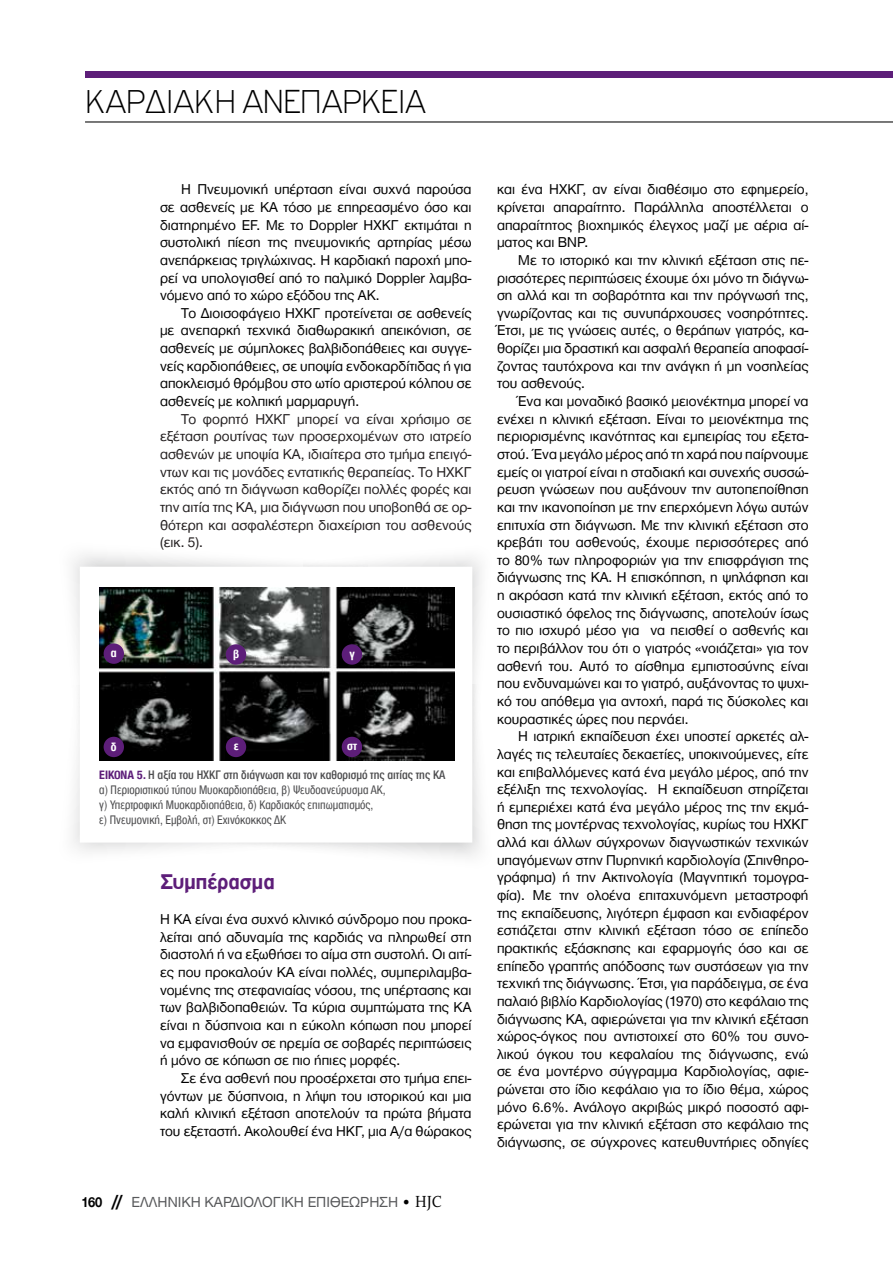
<style>
.page{position:relative;width:893px;height:1263px;background:#fff}
.page>*{position:absolute;margin:0;border:0;box-sizing:border-box;transform-origin:0 0}
.t1{font:100 35.25px "PF Highway Gothic";letter-spacing:-.01em;color:#000}
.t2{font:700 22.5px "PF Highway Gothic";letter-spacing:-.02em;color:#5d1e79}
.t3{font:15px "Helvetica Neue Greek";color:#58595b}
.t4{font:14.7px/17.7px "Helvetica Neue Greek";color:#000;text-align:justify}
.t5{font:14.7px/17.7px "Helvetica Neue Greek";color:#231f20;text-align:justify}
.t6{font:condensed 12.75px/15px "Helvetica Neue Greek";color:#4d4d4f}
.t7{font:700 condensed 12.6px "Helvetica Neue Greek";color:#fff}
.s1{font-weight:700;font-size:12.6px;color:#5d1e79}
.s2{font-weight:500}
.s3{font-weight:700;color:#000}
.s4{font-family:"Futura TGR";font-weight:700;font-size:16.5px;color:#000}
.s5{color:#000}
.s6{font-family:"PF Archive Pro";font-size:16.5px;color:#000}
</style>
<div class="page">
<div style="left:85px;top:72px;width:808px;height:6px;background:#5d1e79"></div>
<hr style="left:85px;top:121px;width:808px;height:1px;background:#000">
<div style="left:85px;top:576px;width:384px;height:258px;background:#fff"></div>
<img style="left:99px;top:587px;width:355px;height:174px">
<div style="left:104px;top:643px;width:20px;height:21px;background:#5d1e79;border-radius:50%"></div>
<div style="left:104px;top:737px;width:20px;height:20px;background:#5d1e79;border-radius:50%"></div>
<div style="left:226px;top:737px;width:20px;height:20px;background:#5d1e79;border-radius:50%"></div>
<div style="left:342px;top:644px;width:20px;height:21px;background:#5d1e79;border-radius:50%"></div>
<div style="left:342px;top:737px;width:20px;height:20px;background:#5d1e79;border-radius:50%"></div>
<div style="left:226px;top:644px;width:20px;height:21px;background:#5d1e79;border-radius:50%"></div>
<h1 class="t1" style="left:85px;top:84px;width:342px">ΚΑΡΔΙΑΚΗ ΑΝΕΠΑΡΚΕΙΑ</h1>
<p class="t7" style="left:111px;top:646px;width:7px">α</p>
<p class="t7" style="left:111px;top:740px;width:7px">δ</p>
<p class="t4" style="left:160px;top:181px;width:313px;text-indent:21px">Η Πνευμονική υπέρταση είναι συχνά παρούσα σε ασθενείς με ΚΑ τόσο με επηρεασμένο όσο και διατηρημένο ΕF. Με το Doppler ΗΧΚΓ εκτιμάται η συστολική πίεση της πνευμονικής αρτηρίας μέσω ανεπάρκειας τριγλώχινας. Η καρδιακή παροχή μπο&shy;ρεί να υπολογισθεί από το παλμικό Doppler λαμβα&shy;νόμενο από το χώρο εξόδου της ΑΚ.</p>
<p class="t4" style="left:160px;top:304px;width:313px;text-indent:21px">Το Διοισοφάγειο ΗΧΚΓ προτείνεται σε ασθενείς με ανεπαρκή τεχνικά διαθωρακική απεικόνιση, σε ασθενείς με σύμπλοκες βαλβιδοπάθειες και συγγε&shy;νείς καρδιοπάθειες, σε υποψία ενδοκαρδίτιδας ή για αποκλεισμό θρόμβου στο ωτίο αριστερού κόλπου σε ασθενείς με κολπική μαρμαρυγή.</p>
<p class="t5" style="left:160px;top:410px;width:313px;text-indent:21px">Το φορητό ΗΧΚΓ μπορεί να είναι χρήσιμο σε εξέταση ρουτίνας των προσερχομένων στο ιατρείο ασθενών με υποψία ΚΑ, ιδιαίτερα στο τμήμα επειγό&shy;ντων και τις μονάδες εντατικής θεραπείας. Το ΗΧΚΓ εκτός από τη διάγνωση καθορίζει πολλές φορές και την αιτία της ΚΑ, μια διάγνωση που υποβοηθά σε ορ&shy;θότερη και ασφαλέστερη διαχείριση του ασθενούς (εικ. 5).</p>
<p class="t7" style="left:233px;top:647px;width:8px">β</p>
<p class="t7" style="left:234px;top:739px;width:6px">ε</p>
<p class="t7" style="left:349px;top:647px;width:7px">γ</p>
<p class="t7" style="left:347px;top:739px;width:11px">στ</p>
<p class="t6" style="left:99px;top:768px;width:348px"><span class="s1">Εικόνα 5.</span> <span class="s2">Η αξία του ΗΧΚΓ στη διάγνωση και τον καθορισμό της αιτίας της ΚΑ </span>α) Περιοριστικού τύπου Μυοκαρδιοπάθεια, β) Ψευδοανεύρυσμα ΑΚ,<br>γ) Υπερτροφική Μυοκαρδιοπάθεια, δ) Καρδιακός επιπωματισμός,<br>ε) Πνευμονική, Εμβολή, στ) Εχινόκοκκος ΔΚ</p>
<h2 class="t2" style="left:160px;top:869px;width:116px">Συμπέρασμα</h2>
<p class="t4" style="left:160px;top:910px;width:313px">Η ΚΑ είναι ένα συχνό κλινικό σύνδρομο που προκα&shy;λείται από αδυναμία της καρδιάς να πληρωθεί στη διαστολή ή να εξωθήσει το αίμα στη συστολή. Οι αιτί&shy;ες που προκαλούν ΚΑ είναι πολλές, συμπεριλαμβα&shy;νομένης της στεφανιαίας νόσου, της υπέρτασης και των βαλβιδοπαθειών. Τα κύρια συμπτώματα της ΚΑ είναι η δύσπνοια και η εύκολη κόπωση που μπορεί να εμφανισθούν σε ηρεμία σε σοβαρές περιπτώσεις ή μόνο σε κόπωση σε πιο ήπιες μορφές.</p>
<p class="t4" style="left:160px;top:1069px;width:313px;text-indent:21px">Σε ένα ασθενή που προσέρχεται στο τμήμα επει&shy;γόντων με δύσπνοια, η λήψη του ιστορικού και μια καλή κλινική εξέταση αποτελούν τα πρώτα βήματα του εξεταστή. Ακολουθεί ένα ΗΚΓ, μια Α/α θώρακος</p>
<p class="t3" style="left:82px;top:1194px;width:361px"><span class="s3">160</span> <span class="s4">//</span> EΛΛΗΝΙΚΗ ΚΑΡΔΙΟΛΟΓΙΚΗ ΕΠΙΘΕΩΡΗΣΗ <span class="s5">•</span> <span class="s6">HJC</span></p>
<p class="t4" style="left:497px;top:181px;width:313px">και ένα ΗΧΚΓ, αν είναι διαθέσιμο στο εφημερείο, κρίνεται απαραίτητο. Παράλληλα αποστέλλεται ο απαραίτητος βιοχημικός έλεγχος μαζί με αέρια αί&shy;ματος και BNP.</p>
<p class="t4" style="left:497px;top:251px;width:313px;text-indent:21px">Με το ιστορικό και την κλινική εξέταση στις πε&shy;ρισσότερες περιπτώσεις έχουμε όχι μόνο τη διάγνω&shy;ση αλλά και τη σοβαρότητα και την πρόγνωσή της, γνωρίζοντας και τις συνυπάρχουσες νοσηρότητες.<br>Έτσι, με τις γνώσεις αυτές, ο θεράπων γιατρός, κα&shy;θορίζει μια δραστική και ασφαλή θεραπεία αποφασί&shy;ζοντας ταυτόχρονα και την ανάγκη ή μη νοσηλείας του ασθενούς.</p>
<p class="t4" style="left:497px;top:392px;width:313px;text-indent:21px">Ένα και μοναδικό βασικό μειονέκτημα μπορεί να ενέχει η κλινική εξέταση. Είναι το μειονέκτημα της περιορισμένης ικανότητας και εμπειρίας του εξετα&shy;στού. Ένα μεγάλο μέρος από τη χαρά που παίρνουμε εμείς οι γιατροί είναι η σταδιακή και συνεχής συσσώ&shy;ρευση γνώσεων που αυξάνουν την αυτοπεποίθηση και την ικανοποίηση με την επερχόμενη λόγω αυτών επιτυχία στη διάγνωση. Με την κλινική εξέταση στο κρεβάτι του ασθενούς, έχουμε περισσότερες από το 80% των πληροφοριών για την επισφράγιση της διάγνωσης της ΚΑ. Η επισκόπηση, η ψηλάφηση και η ακρόαση κατά την κλινική εξέταση, εκτός από το ουσιαστικό όφελος της διάγνωσης, αποτελούν ίσως το πιο ισχυρό μέσο για να πεισθεί ο ασθενής και το περιβάλλον του ότι ο γιατρός «νοιάζεται» για τον ασθενή του. Αυτό το αίσθημα εμπιστοσύνης είναι που ενδυναμώνει και το γιατρό, αυξάνοντας το ψυχι&shy;κό του απόθεμα για αντοχή, παρά τις δύσκολες και κουραστικές ώρες που περνάει.</p>
<p class="t4" style="left:497px;top:727px;width:313px;text-indent:21px">Η ιατρική εκπαίδευση έχει υποστεί αρκετές αλ&shy;λαγές τις τελευταίες δεκαετίες, υποκινούμενες, είτε και επιβαλλόμενες κατά ένα μεγάλο μέρος, από την εξέλιξη της τεχνολογίας. Η εκπαίδευση στηρίζεται ή εμπεριέχει κατά ένα μεγάλο μέρος της την εκμά&shy;θηση της μοντέρνας τεχνολογίας, κυρίως του ΗΧΚΓ αλλά και άλλων σύγχρονων διαγνωστικών τεχνικών υπαγόμενων στην Πυρηνική καρδιολογία (Σπινθηρο&shy;γράφημα) ή την Ακτινολογία (Μαγνητική τομογρα&shy;φία). Με την ολοένα επιταχυνόμενη μεταστροφή της εκπαίδευσης, λιγότερη έμφαση και ενδιαφέρον εστιάζεται στην κλινική εξέταση τόσο σε επίπεδο πρακτικής εξάσκησης και εφαρμογής όσο και σε επίπεδο γραπτής απόδοσης των συστάσεων για την τεχνική της διάγνωσης. Έτσι, για παράδειγμα, σε ένα παλαιό βιβλίο Καρδιολογίας (1970) στο κεφάλαιο της διάγνωσης ΚΑ, αφιερώνεται για την κλινική εξέταση χώρος-όγκος που αντιστοιχεί στο 60% του συνο&shy;λικού όγκου του κεφαλαίου της διάγνωσης, ενώ σε ένα μοντέρνο σύγγραμμα Καρδιολογίας, αφιε&shy;ρώνεται στο ίδιο κεφάλαιο για το ίδιο θέμα, χώρος μόνο 6.6%. Ανάλογο ακριβώς μικρό ποσοστό αφι&shy;ερώνεται για την κλινική εξέταση στο κεφάλαιο της διάγνωσης, σε σύγχρονες κατευθυντήριες οδηγίες</p>
</div>
